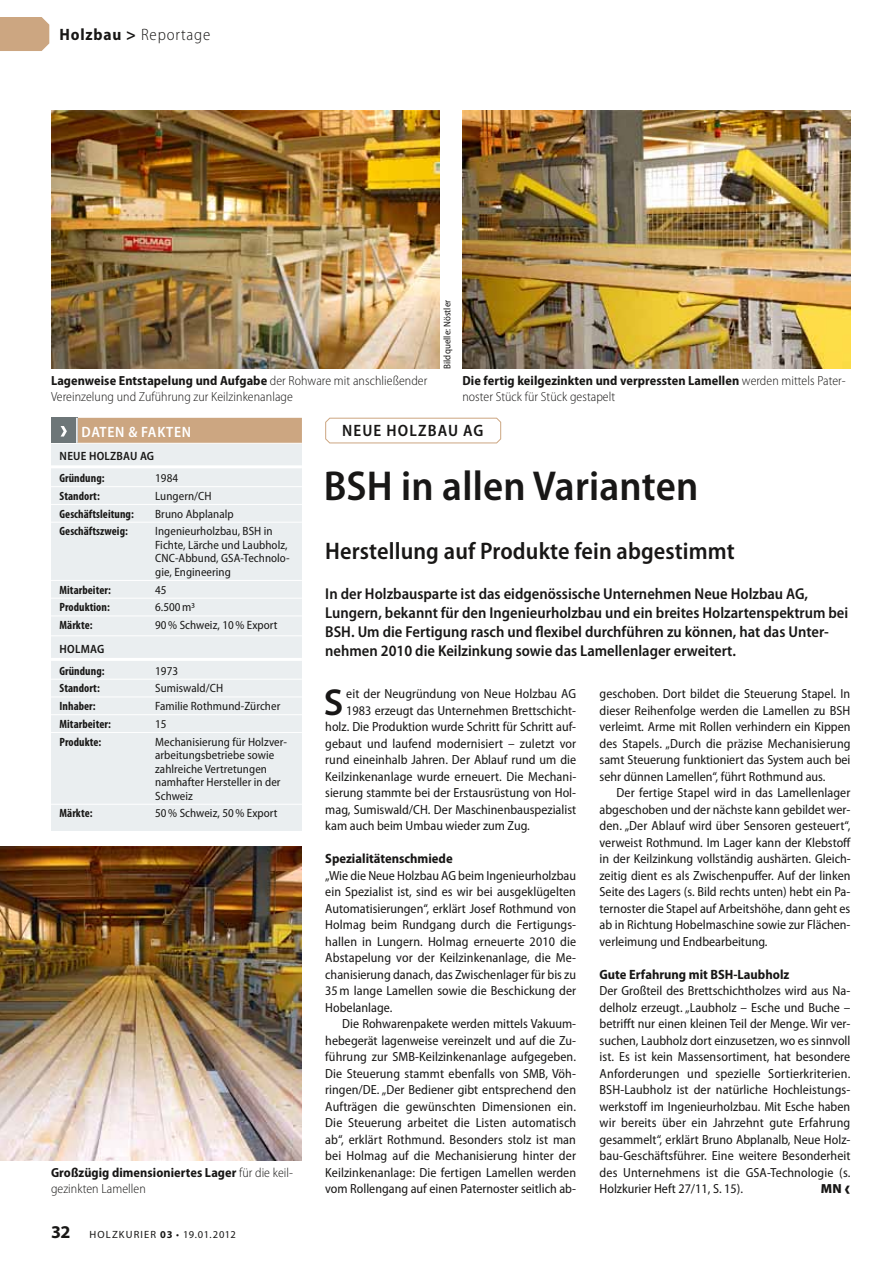
<style>
.page{position:relative;width:893px;height:1263px;background:#fff}
.page>*{position:absolute;margin:0;border:0;box-sizing:border-box;transform-origin:0 0}
.t1{font:600 semi-condensed 42px "Myriad Pro";letter-spacing:.005em;color:#181716}
.t2{font:600 37.65px "Myriad Pro";color:#181716}
.t3{font:600 semi-condensed 24px "Myriad Pro";letter-spacing:.005em;color:#181716}
.t4{font:300 semi-condensed 16.5px "Myriad Pro";letter-spacing:.05em;color:#181716}
.t5{font:600 semi-condensed 16.5px "Myriad Pro";color:#181716}
.t6{font:600 semi-condensed 15.75px/18.8px "Myriad Pro";color:#181716}
.t7{font:600 semi-condensed 15px "Myriad Pro";color:#fff}
.t8{font:700 semi-condensed 13.5px "Myriad Pro";color:#181716}
.t9{font:semi-condensed 13.2px/16.5px "Myriad Pro";color:#181716;text-align:justify}
.t10{font:300 semi-condensed 13.2px/16.5px "Myriad Pro";letter-spacing:.005em;color:#181716}
.t11{font:700 semi-condensed 13.2px/16.5px "Myriad Pro";letter-spacing:.005em;color:#181716}
.t12{font:900 13.2px "Myriad Pro";color:#181716}
.t13{font:semi-condensed 12px/13.5px "Myriad Pro";letter-spacing:.005em;color:#181716}
.t14{font:700 condensed 12px "Myriad Pro";letter-spacing:.005em;color:#181716}
.t15{font:600 semi-condensed 12px "Myriad Pro";letter-spacing:.02em;color:#181716}
.t16{font:10.5px "Myriad Pro";letter-spacing:.105em;color:#181716}
.t17{font:semi-condensed 9.75px "Myriad Pro";letter-spacing:.005em;color:#181716}
.s1{font-weight:700}
.s2{font-weight:300}
.s3{font-weight:700;font-size:18px}
.s4{font-size:21px}
</style>
<div class="page">
<img style="left:462px;top:111px;width:388px;height:257px">
<div style="left:325px;top:418px;width:176px;height:25px;border:1px solid #cca681;border-radius:4px"></div>
<div style="left:51px;top:418px;width:251px;height:412px;background:#eaeef0"></div>
<div style="left:77px;top:418px;width:225px;height:25px;background:#cca681"></div>
<hr style="left:51px;top:443px;width:251px;height:1px;background:#fff">
<hr style="left:51px;top:465px;width:251px;height:3px;background:#fff">
<hr style="left:51px;top:486px;width:251px;height:1px;background:#fff">
<hr style="left:51px;top:504px;width:251px;height:1px;background:#fff">
<hr style="left:51px;top:522px;width:251px;height:1px;background:#fff">
<hr style="left:51px;top:580px;width:251px;height:1px;background:#fff">
<hr style="left:51px;top:598px;width:251px;height:1px;background:#fff">
<hr style="left:51px;top:615px;width:251px;height:1px;background:#fff">
<hr style="left:51px;top:635px;width:251px;height:1px;background:#fff">
<hr style="left:51px;top:658px;width:251px;height:3px;background:#fff">
<hr style="left:51px;top:679px;width:251px;height:1px;background:#fff">
<hr style="left:51px;top:696px;width:251px;height:1px;background:#fff">
<hr style="left:51px;top:714px;width:251px;height:1px;background:#fff">
<hr style="left:51px;top:732px;width:251px;height:1px;background:#fff">
<hr style="left:51px;top:804px;width:251px;height:1px;background:#fff">
<div style="left:51px;top:418px;width:26px;height:25px;background:#6d7678"></div>
<svg style="left:61px;top:426px;width:6px;height:10px"></svg>
<hr style="left:76px;top:418px;width:2px;height:25px;background:#fff">
<img style="left:51px;top:111px;width:388px;height:257px">
<img style="left:0;top:847px;width:302px;height:313px">
<div style="left:0;top:17px;width:49px;height:34px;background:#cca681"></div>
<p class="t4" style="left:60px;top:26px;width:152px"><span class="s1">Holzbau &gt;</span> Reportage</p>
<p class="t17" style="left:442px;top:369px;width:71px;rotate:-90deg">Bildquelle: Nöstler</p>
<p class="t10" style="left:51px;top:372px;width:378px"><span class="s1">Lagenweise Entstapelung und Aufgabe</span> der Rohware mit anschließender<br>Vereinzelung und Zuführung zur Keilzinkenanlage</p>
<p class="t10" style="left:462px;top:372px;width:385px"><span class="s1">Die fertig keilgezinkten und verpressten Lamellen</span> werden mittels Pater&shy;noster Stück für Stück gestapelt</p>
<p class="t7" style="left:82px;top:423px;width:19px">Daten</p>
<p class="t7" style="left:128px;top:423px;width:29px">&amp; Fakten</p>
<p class="t15" style="left:60px;top:449px;width:15px">Neue</p>
<p class="t15" style="left:89px;top:449px;width:16px">Holzbau</p>
<p class="t15" style="left:140px;top:449px;width:16px">AG</p>
<p class="t14" style="left:60px;top:471px;width:47px">Gründung:</p>
<p class="t13" style="left:155px;top:471px;width:24px">1984</p>
<p class="t14" style="left:60px;top:489px;width:42px">Standort:</p>
<p class="t13" style="left:155px;top:489px;width:58px">Lungern/CH</p>
<p class="t14" style="left:60px;top:507px;width:76px">Geschäftsleitung:</p>
<p class="t13" style="left:155px;top:507px;width:80px">Bruno Abplanalp</p>
<p class="t14" style="left:60px;top:525px;width:70px">Geschäftszweig:</p>
<p class="t13" style="left:155px;top:525px;width:136px">Ingenieurholzbau, BSH in<br>Fichte, Lärche und Laubholz,<br>CNC-Abbund, GSA-Technolo&shy;gie, Engineering</p>
<p class="t14" style="left:60px;top:583px;width:53px">Mitarbeiter:</p>
<p class="t13" style="left:155px;top:583px;width:13px">45</p>
<p class="t14" style="left:60px;top:601px;width:52px">Produktion:</p>
<p class="t13" style="left:155px;top:601px;width:41px">6.500m3</p>
<p class="t14" style="left:60px;top:618px;width:35px">Märkte:</p>
<p class="t13" style="left:155px;top:618px;width:124px">90% Schweiz, 10% Export</p>
<p class="t15" style="left:60px;top:642px;width:46px">HOLMAG</p>
<p class="t14" style="left:60px;top:664px;width:47px">Gründung:</p>
<p class="t13" style="left:155px;top:664px;width:24px">1973</p>
<p class="t14" style="left:60px;top:682px;width:42px">Standort:</p>
<p class="t13" style="left:155px;top:682px;width:70px">Sumiswald/CH</p>
<p class="t14" style="left:60px;top:699px;width:38px">Inhaber:</p>
<p class="t13" style="left:155px;top:699px;width:127px">Familie Rothmund-Zürcher</p>
<p class="t14" style="left:60px;top:717px;width:53px">Mitarbeiter:</p>
<p class="t13" style="left:155px;top:717px;width:13px">15</p>
<p class="t14" style="left:60px;top:735px;width:43px">Produkte:</p>
<p class="t13" style="left:155px;top:735px;width:133px">Mechanisierung für Holzver&shy;arbeitungsbetriebe sowie zahlreiche Vertretungen namhafter Hersteller in der<br>Schweiz</p>
<p class="t14" style="left:60px;top:807px;width:35px">Märkte:</p>
<p class="t13" style="left:155px;top:807px;width:124px">50% Schweiz, 50% Export</p>
<p class="t11" style="left:51px;top:1164px;width:244px">Großzügig dimensioniertes Lager <span class="s2">für die keil&shy;gezinkten Lamellen</span></p>
<p class="t16" style="left:51px;top:1229px;width:186px"><span class="s3">32</span> HOLZKURIER <span class="s1">03</span> • 19.01.2012</p>
<p class="t5" style="left:342px;top:422px;width:22px">Neue</p>
<p class="t5" style="left:387px;top:422px;width:23px">Holzbau</p>
<p class="t5" style="left:463px;top:422px;width:22px">AG</p>
<h1 class="t1" style="left:324px;top:463px;width:376px">BSH in allen Varianten</h1>
<h3 class="t3" style="left:325px;top:538px;width:411px">Herstellung auf Produkte fein abgestimmt</h3>
<p class="t6" style="left:325px;top:585px;width:524px">In der Holzbausparte ist das eidgenössische Unternehmen Neue Holzbau AG, Lungern, bekannt für den Ingenieurholzbau und ein breites Holzartenspektrum bei BSH. Um die Fertigung rasch und flexibel durchführen zu können, hat das Unter&shy;nehmen 2010 die Keilzinkung sowie das Lamellenlager erweitert.</p>
<h2 class="t2" style="left:324px;top:681px;width:21px">S</h2>
<p class="t9" style="left:346px;top:686px;width:231px">eit der Neugründung von Neue Holzbau AG</p>
<p class="t9" style="left:600px;top:686px;width:252px">geschoben. Dort bildet die Steuerung Stapel. In dieser Reihenfolge werden die Lamellen zu BSH verleimt. Arme mit Rollen verhindern ein Kippen des Stapels. „Durch die präzise Mechanisierung samt Steuerung funktioniert das System auch bei sehr dünnen Lamellen“, führt Rothmund aus.</p>
<p class="t9" style="left:600px;top:785px;width:253px;text-indent:17px">Der fertige Stapel wird in das Lamellenlager abgeschoben und der nächste kann gebildet wer&shy;den. „Der Ablauf wird über Sensoren gesteuert“, verweist Rothmund. Im Lager kann der Klebstoff in der Keilzinkung vollständig aushärten. Gleich&shy;zeitig dient es als Zwischenpuffer. Auf der linken Seite des Lagers (s. Bild rechts unten) hebt ein Pa&shy;ternoster die Stapel auf Arbeitshöhe, dann geht es ab in Richtung Hobelmaschine sowie zur Flächen&shy;verleimung und Endbearbeitung.</p>
<p class="t8" style="left:600px;top:967px;width:191px">Gute Erfahrung mit BSH-Laubholz</p>
<p class="t9" style="left:600px;top:983px;width:253px">Der Großteil des Brettschichtholzes wird aus Na&shy;delholz erzeugt. „Laubholz – Esche und Buche – betrifft nur einen kleinen Teil der Menge. Wir ver&shy;suchen, Laubholz dort einzusetzen, wo es sinnvoll ist. Es ist kein Massensortiment, hat besondere Anforderungen und spezielle Sortierkriterien.<br>BSH-Laubholz ist der natürliche Hochleistungs&shy;werkstoff im Ingenieurholzbau. Mit Esche haben wir bereits über ein Jahrzehnt gute Erfahrung gesammelt“, erklärt Bruno Abplanalb, Neue Holz&shy;bau-Geschäftsführer. Eine weitere Besonderheit des Unternehmens ist die GSA-Technologie (s.<br>Holzkurier Heft 27/11, S. 15).</p>
<p class="t9" style="left:346px;top:702px;width:231px">1983 erzeugt das Unternehmen Brettschicht-</p>
<p class="t9" style="left:325px;top:719px;width:252px">holz. Die Produktion wurde Schritt für Schritt auf-</p>
<p class="t9" style="left:325px;top:735px;width:252px">gebaut und laufend modernisiert – zuletzt vor</p>
<p class="t9" style="left:325px;top:752px;width:252px">rund eineinhalb Jahren. Der Ablauf rund um die</p>
<p class="t9" style="left:325px;top:768px;width:252px">Keilzinkenanlage wurde erneuert. Die Mechani-</p>
<p class="t9" style="left:325px;top:785px;width:252px">sierung stammte bei der Erstausrüstung von Hol-</p>
<p class="t9" style="left:325px;top:801px;width:252px">mag, Sumiswald/CH. Der Maschinenbauspezialist</p>
<p class="t9" style="left:325px;top:818px;width:206px">kam auch beim Umbau wieder zum Zug.</p>
<p class="t8" style="left:325px;top:851px;width:129px">Spezialitätenschmiede</p>
<p class="t9" style="left:325px;top:867px;width:252px">„Wie die Neue Holzbau AG beim Ingenieurholzbau ein Spezialist ist, sind es wir bei ausgeklügelten Automatisierungen“, erklärt Josef Rothmund von Holmag beim Rundgang durch die Fertigungs&shy;hallen in Lungern. Holmag erneuerte 2010 die Abstapelung vor der Keilzinkenanlage, die Me&shy;chanisierung danach, das Zwischenlager für bis zu 35m lange Lamellen sowie die Beschickung der Hobelanlage.</p>
<p class="t9" style="left:325px;top:1016px;width:252px;text-indent:17px">Die Rohwarenpakete werden mittels Vakuum&shy;hebegerät lagenweise vereinzelt und auf die Zu&shy;führung zur SMB-Keilzinkenanlage aufgegeben.<br>Die Steuerung stammt ebenfalls von SMB, Vöh&shy;ringen/DE. „Der Bediener gibt entsprechend den Aufträgen die gewünschten Dimensionen ein.<br>Die Steuerung arbeitet die Listen automatisch ab“, erklärt Rothmund. Besonders stolz ist man bei Holmag auf die Mechanisierung hinter der Keilzinkenanlage: Die fertigen Lamellen werden vom Rollengang auf einen Paternoster seitlich ab-</p>
<p class="t12" style="left:821px;top:1181px;width:31px">MN <span class="s4">‹</span></p>
</div>
